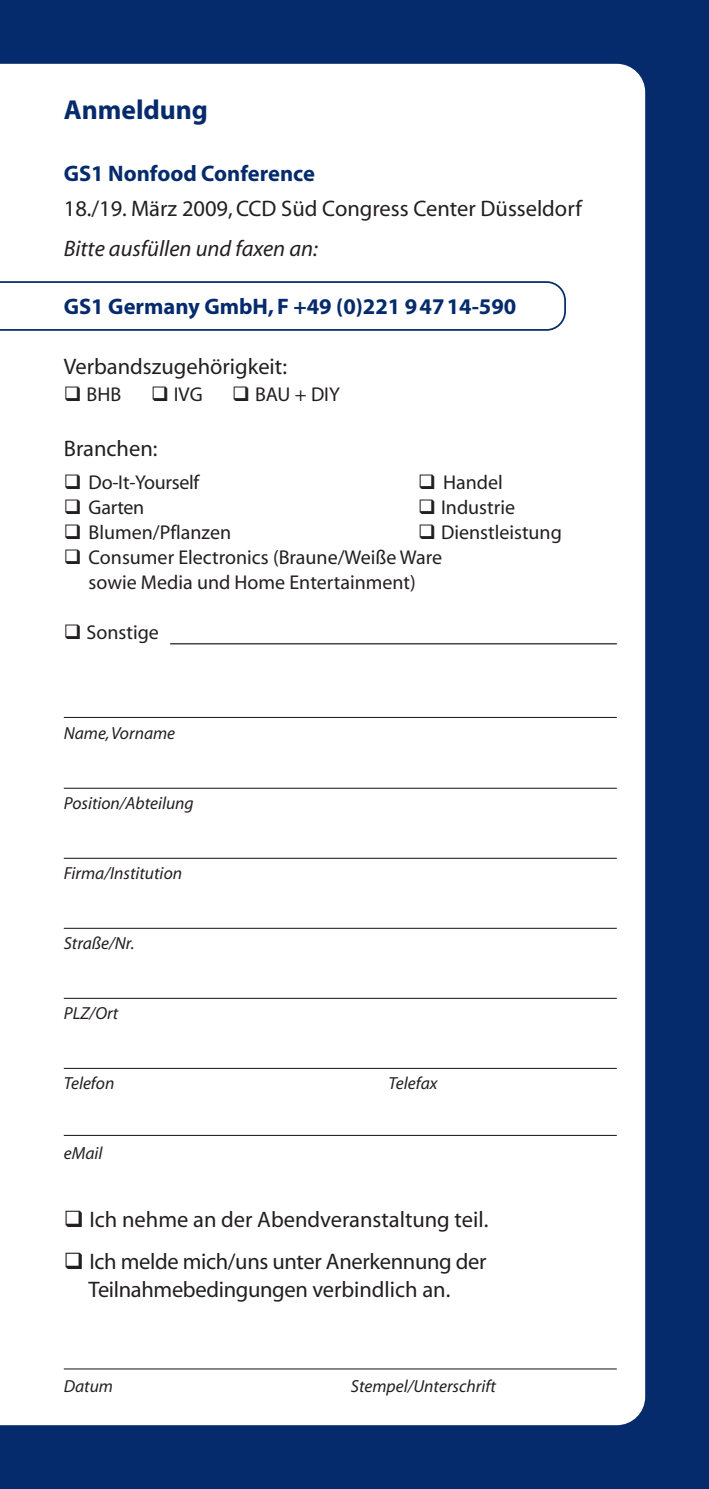
<style>
.page{position:relative;width:709px;height:1489px;background:#fff}
.page>*{position:absolute;margin:0;border:0;box-sizing:border-box;transform-origin:0 0}
.t1{font:700 27.5px "Myriad";color:#052b6c}
.t2{font:22.5px/42.5px "Myriad";color:#231f20}
.t3{font:700 22.5px "Myriad";color:#052b6c}
.t4{font:italic 22.5px "Myriad";color:#231f20}
.t5{font:20px/25px "Myriad";color:#231f20}
.t6{font:italic 17.5px "Myriad";color:#231f20}
</style>
<div class="page">
<div style="left:0;top:0;width:709px;height:1488px;background:#052b6c"></div>
<div style="left:0;top:64px;width:645px;height:1360px;background:#fff"></div>
<hr style="left:170px;top:643px;width:447px;height:1px;background:#231f20">
<hr style="left:64px;top:717px;width:553px;height:1px;background:#231f20">
<hr style="left:64px;top:787px;width:553px;height:1px;background:#231f20">
<hr style="left:64px;top:857px;width:553px;height:1px;background:#231f20">
<hr style="left:64px;top:927px;width:553px;height:1px;background:#231f20">
<hr style="left:64px;top:997px;width:553px;height:1px;background:#231f20">
<hr style="left:64px;top:1067px;width:553px;height:1px;background:#231f20">
<hr style="left:64px;top:1134px;width:553px;height:1px;background:#231f20">
<hr style="left:64px;top:1368px;width:553px;height:1px;background:#231f20">
<svg style="left:0;top:281px;width:566px;height:50px;background:#eceff4"></svg>
<svg style="left:65px;top:387px;width:15px;height:14px"></svg>
<svg style="left:153px;top:387px;width:14px;height:14px"></svg>
<svg style="left:234px;top:387px;width:14px;height:14px"></svg>
<svg style="left:65px;top:474px;width:15px;height:15px"></svg>
<svg style="left:420px;top:474px;width:14px;height:15px"></svg>
<svg style="left:65px;top:499px;width:15px;height:15px"></svg>
<svg style="left:420px;top:499px;width:14px;height:15px"></svg>
<svg style="left:65px;top:524px;width:15px;height:15px"></svg>
<svg style="left:420px;top:524px;width:14px;height:15px"></svg>
<svg style="left:65px;top:549px;width:15px;height:15px"></svg>
<svg style="left:65px;top:624px;width:15px;height:15px"></svg>
<svg style="left:66px;top:1210px;width:16px;height:16px"></svg>
<svg style="left:66px;top:1252px;width:16px;height:17px"></svg>
<p class="t1" style="left:64px;top:99px;width:146px">Anmeldung</p>
<p class="t3" style="left:64px;top:165px;width:253px">GS1 Nonfood Conference</p>
<p class="t2" style="left:64px;top:189px;width:519px">18./19. März 2009, CCD Süd Congress Center Düsseldorf</p>
<p class="t4" style="left:64px;top:240px;width:255px">Bitte ausfüllen und faxen an:</p>
<p class="t3" style="left:64px;top:298px;width:454px">GS1 Germany GmbH, F +49 (0)221 94714-590</p>
<p class="t2" style="left:64px;top:347px;width:225px">Verbandszugehörigkeit:</p>
<p class="t5" style="left:87px;top:384px;width:36px">BHB</p>
<p class="t5" style="left:174px;top:384px;width:30px">IVG</p>
<p class="t5" style="left:255px;top:384px;width:86px">BAU + DIY</p>
<p class="t2" style="left:64px;top:429px;width:95px">Branchen:</p>
<p class="t5" style="left:89px;top:471px;width:112px">Do-It-Yourself</p>
<p class="t5" style="left:443px;top:471px;width:61px">Handel</p>
<p class="t5" style="left:89px;top:496px;width:57px">Garten</p>
<p class="t5" style="left:441px;top:496px;width:75px">Industrie</p>
<p class="t5" style="left:89px;top:521px;width:144px">Blumen/Pflanzen</p>
<p class="t5" style="left:89px;top:521px;width:475px;text-indent:352px">Dienstleistung<br>Consumer Electronics (Braune/Weiße Ware<br>sowie Media und Home Entertainment)</p>
<p class="t5" style="left:87px;top:621px;width:74px">Sonstige</p>
<p class="t6" style="left:64px;top:726px;width:113px">Name, Vorname</p>
<p class="t6" style="left:64px;top:796px;width:131px">Position/Abteilung</p>
<p class="t6" style="left:64px;top:866px;width:120px">Firma/Institution</p>
<p class="t6" style="left:64px;top:936px;width:72px">Straße/Nr.</p>
<p class="t6" style="left:64px;top:1006px;width:56px">PLZ/Ort</p>
<p class="t6" style="left:64px;top:1076px;width:52px">Telefon</p>
<p class="t6" style="left:388px;top:1076px;width:50px">Telefax</p>
<p class="t6" style="left:64px;top:1146px;width:40px">eMail</p>
<p class="t2" style="left:89px;top:1199px;width:400px">Ich nehme an der Abendveranstaltung teil.<br>Ich melde mich/uns unter Anerkennung der</p>
<p class="t2" style="left:89px;top:1269px;width:363px">Teilnahmebedingungen verbindlich an.</p>
<p class="t6" style="left:64px;top:1379px;width:51px">Datum</p>
<p class="t6" style="left:351px;top:1379px;width:146px">Stempel/Unterschrift</p>
</div>
